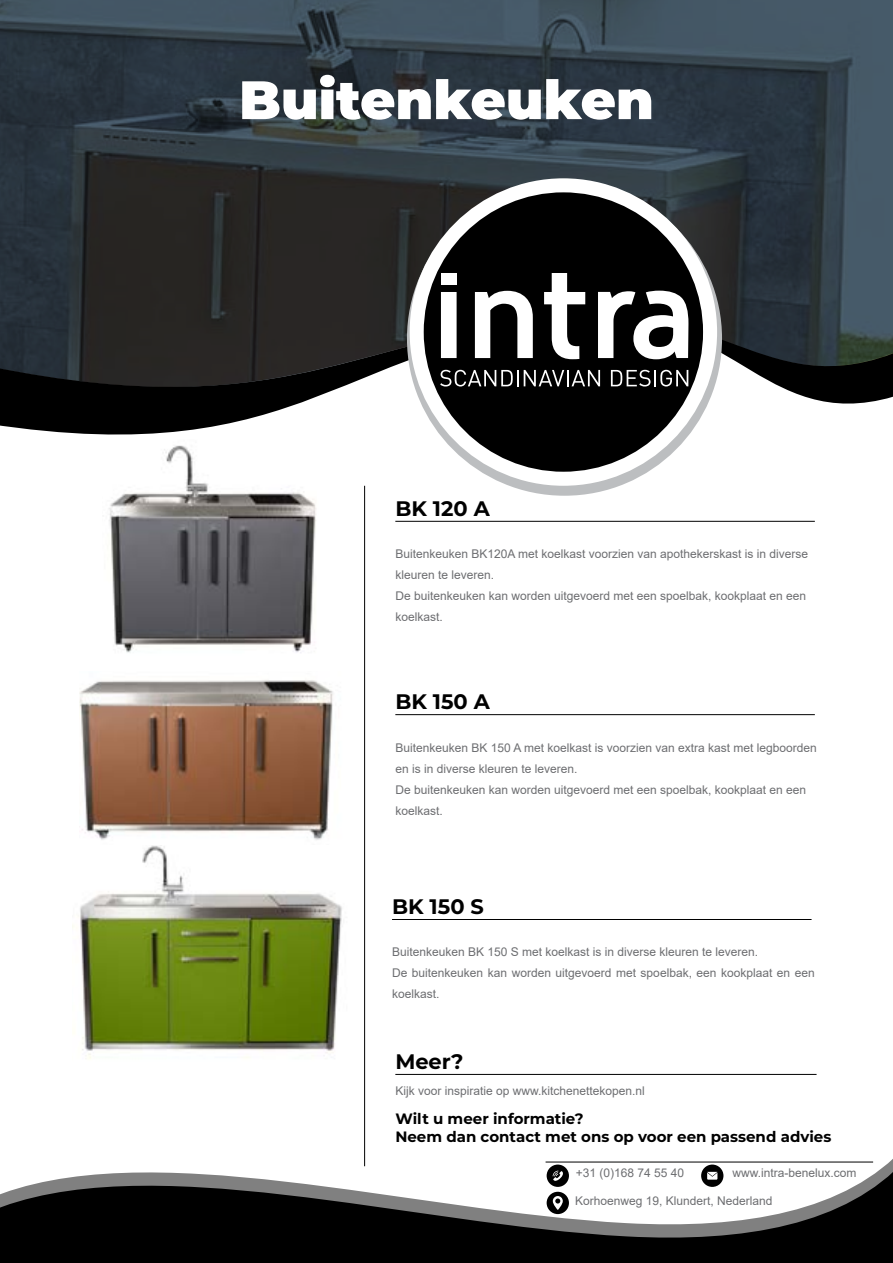
<style>
.page{position:relative;width:893px;height:1263px;background:#fff}
.page>*{position:absolute;margin:0;border:0;box-sizing:border-box;transform-origin:0 0}
.t1{font:900 54px "Montserrat";color:#fff}
.t2{font:700 21px "Montserrat";color:#000}
.t3{font:700 15px/18px "Montserrat";color:#000}
.t4{font:12px/21px "Arial";color:#6d6e71}
</style>
<div class="page">
<svg style="left:0;top:388px;width:893px;height:43px"></svg>
<img style="left:0;top:0;width:893px;height:388px">
<div style="left:407px;top:181px;width:315px;height:315px;background:#bcbec0;border-radius:50%"></div>
<div style="left:410px;top:178px;width:307px;height:308px;background:#fff;border-radius:50%"></div>
<div style="left:424px;top:192px;width:279px;height:280px;background:#000;border-radius:50%"></div>
<svg style="left:0;top:1145px;width:893px;height:118px"></svg>
<hr style="left:364px;top:486px;width:1px;height:680px;background:#000">
<hr style="left:546px;top:1162px;width:327px;height:1px;background:#000">
<svg style="left:475px;top:291px;width:58px;height:67px"></svg>
<svg style="left:598px;top:291px;width:90px;height:68px"></svg>
<svg style="left:544px;top:273px;width:41px;height:86px"></svg>
<div style="left:441px;top:292px;width:16px;height:66px;background:#fff"></div>
<div style="left:441px;top:273px;width:16px;height:12px;background:#fff"></div>
<svg style="left:440px;top:370px;width:160px;height:16px"></svg>
<svg style="left:611px;top:370px;width:77px;height:16px"></svg>
<hr style="left:395px;top:521px;width:420px;height:1px;background:#000">
<img style="left:109px;top:445px;width:207px;height:208px">
<img style="left:79px;top:680px;width:254px;height:160px">
<img style="left:72px;top:845px;width:270px;height:214px">
<hr style="left:395px;top:714px;width:420px;height:1px;background:#000">
<hr style="left:392px;top:919px;width:419px;height:1px;background:#000">
<hr style="left:395px;top:1074px;width:422px;height:1px;background:#000">
<h1 class="t1" style="left:239px;top:59px;width:416px">Buitenkeuken</h1>
<h2 class="t2" style="left:395px;top:493px;width:96px">BK 120 A</h2>
<p class="t4" style="left:395px;top:543px;width:414px">Buitenkeuken BK120A met koelkast voorzien van apothekerskast is in diverse kleuren te leveren.<br>De buitenkeuken kan worden uitgevoerd met een spoelbak, kookplaat en een koelkast.</p>
<h2 class="t2" style="left:395px;top:687px;width:96px">BK 150 A</h2>
<p class="t4" style="left:395px;top:737px;width:423px">Buitenkeuken BK 150 A met koelkast is voorzien van extra kast met legboorden en is in diverse kleuren te leveren.<br>De buitenkeuken kan worden uitgevoerd met een spoelbak, kookplaat en een koelkast.</p>
<h2 class="t2" style="left:392px;top:892px;width:93px">BK 150 S</h2>
<p class="t4" style="left:392px;top:942px;width:424px">Buitenkeuken BK 150 S met koelkast is in diverse kleuren te leveren.<br>De buitenkeuken kan worden uitgevoerd met spoelbak, een kookplaat en een koelkast.</p>
<h2 class="t2" style="left:395px;top:1046px;width:70px">Meer?</h2>
<p class="t4" style="left:395px;top:1080px;width:251px">Kijk voor inspiratie op www.kitchenettekopen.nl</p>
<p class="t3" style="left:395px;top:1109px;width:437px">Wilt u meer informatie?<br>Neem dan contact met ons op voor een passend advies</p>
<p class="t4" style="left:576px;top:1163px;width:110px">+31 (0)168 74 55 40</p>
<p class="t4" style="left:732px;top:1163px;width:126px">www.intra-benelux.com</p>
<p class="t4" style="left:575px;top:1190px;width:199px">Korhoenweg 19, Klundert, Nederland</p>
</div>
